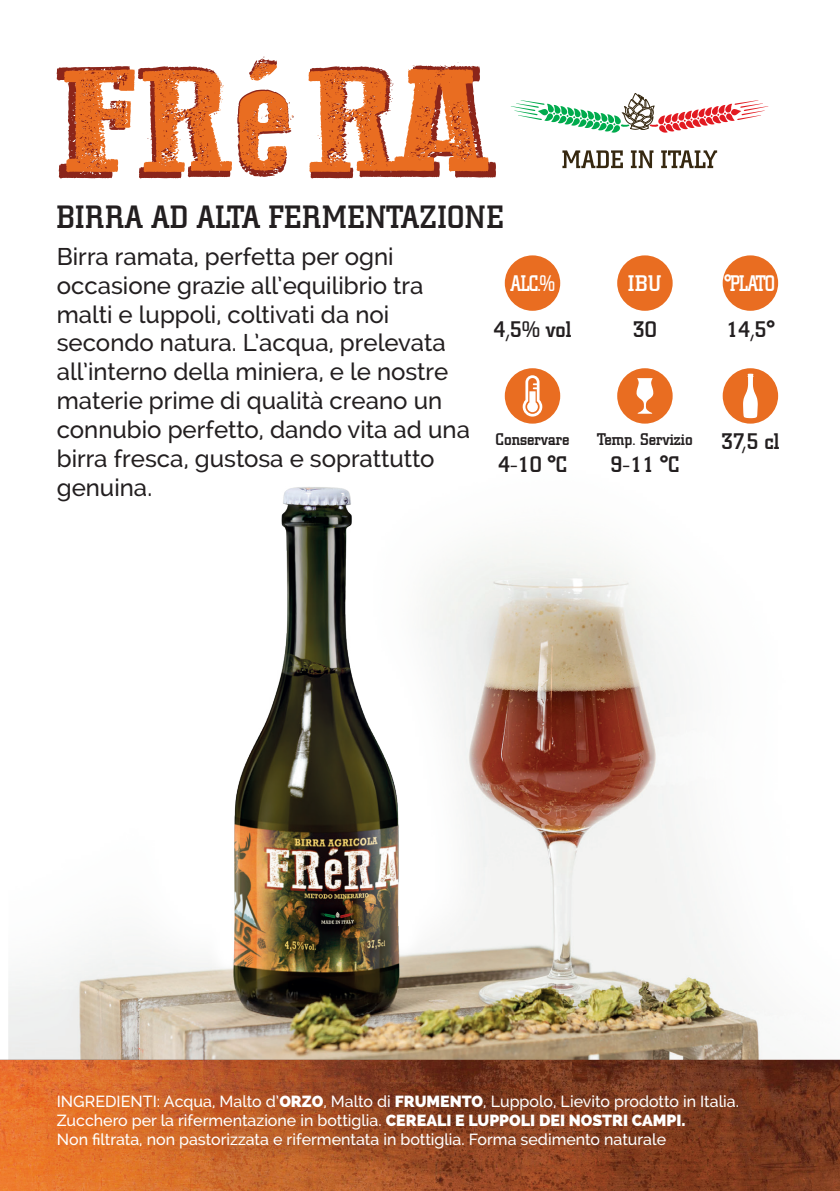
<style>
.page{position:relative;width:840px;height:1191px;background:#fff}
.page>*{position:absolute;margin:0;border:0;box-sizing:border-box;transform-origin:0 0}
.t1{font:157.2px "Go 2 Old Western";color:#8b251a;scale:1.44 1}
.t2{font:500 32px "Berthold City";letter-spacing:.02em;color:#231f20}
.t3{font:500 24px/28.8px "Raleway";color:#231f20}
.t4{font:500 22.4px "Berthold City";color:#231f20}
.t5{font:500 22.4px "Berthold City";letter-spacing:-.04em;color:#fff;scale:.85 1}
.t6{font:500 22.4px "Berthold City";letter-spacing:-.04em;color:#fff}
.t7{font:500 16.8px "Berthold City";color:#231f20}
.t8{font:500 16px/19.2px "Raleway";color:#fff}
.s1{font-size:143.8px;color:#e96d21}
.s2{font-weight:800}
</style>
<div class="page">
<img style="left:8px;top:368px;width:771px;height:691px">
<img style="left:0;top:1059px;width:839px;height:132px">
<img style="left:0;top:1060px;width:571px;height:131px">
<div style="left:722px;top:255px;width:55px;height:56px;background:#e96d21;border-radius:50%"></div>
<div style="left:617px;top:255px;width:55px;height:56px;background:#e96d21;border-radius:50%"></div>
<div style="left:504px;top:255px;width:56px;height:56px;background:#e96d21;border-radius:50%"></div>
<div style="left:617px;top:368px;width:55px;height:55px;background:#e96d21;border-radius:50%"></div>
<svg style="left:636px;top:378px;width:17px;height:36px"></svg>
<svg style="left:562px;top:150px;width:60px;height:18px"></svg>
<svg style="left:630px;top:150px;width:23px;height:18px"></svg>
<svg style="left:661px;top:150px;width:55px;height:18px"></svg>
<svg style="left:510px;top:93px;width:257px;height:40px"></svg>
<div style="left:504px;top:368px;width:56px;height:55px;background:#e96d21;border-radius:50%"></div>
<svg style="left:522px;top:375px;width:20px;height:41px"></svg>
<div style="left:722px;top:368px;width:55px;height:55px;background:#e96d21;border-radius:50%"></div>
<svg style="left:743px;top:374px;width:14px;height:44px"></svg>
<h1 class="t1" style="left:52px;top:34px;width:306px">FRéR<span class="s1">A</span></h1>
<h2 class="t2" style="left:57px;top:199px;width:448px">BIRRA AD ALTA FERMENTAZIONE</h2>
<p class="t3" style="left:57px;top:242px;width:414px">Birra ramata, perfetta per ogni occasione grazie all’equilibrio tra malti e luppoli, coltivati da noi secondo natura. L’acqua, prelevata all’interno della miniera, e le nostre materie prime di qualità creano un connubio perfetto, dando vita ad una birra fresca, gustosa e soprattutto genuina.</p>
<p class="t5" style="left:510px;top:271px;width:54px">ALC.%</p>
<p class="t4" style="left:493px;top:316px;width:79px">4,5% vol</p>
<p class="t7" style="left:495px;top:430px;width:75px">Conservare</p>
<p class="t4" style="left:497px;top:452px;width:70px">4-10 °C</p>
<p class="t6" style="left:627px;top:270px;width:35px">IBU</p>
<p class="t4" style="left:632px;top:316px;width:26px">30</p>
<p class="t7" style="left:596px;top:430px;width:97px">Temp. Servizio</p>
<p class="t4" style="left:610px;top:451px;width:70px">9-11 °C</p>
<p class="t5" style="left:724px;top:271px;width:61px">°PLATO</p>
<p class="t4" style="left:725px;top:316px;width:50px">14,5°</p>
<p class="t4" style="left:720px;top:429px;width:60px">37,5 cl</p>
<p class="t8" style="left:57px;top:1091px;width:683px">INGREDIENTI: Acqua, Malto d’<span class="s2">ORZO</span>, Malto di <span class="s2">FRUMENTO</span>, Luppolo, Lievito prodotto in Italia.<br>Zucchero per la rifermentazione in bottiglia. <span class="s2">CEREALI E LUPPOLI DEI NOSTRI CAMPI.<br></span>Non filtrata, non pastorizzata e rifermentata in bottiglia. Forma sedimento naturale</p>
</div>
